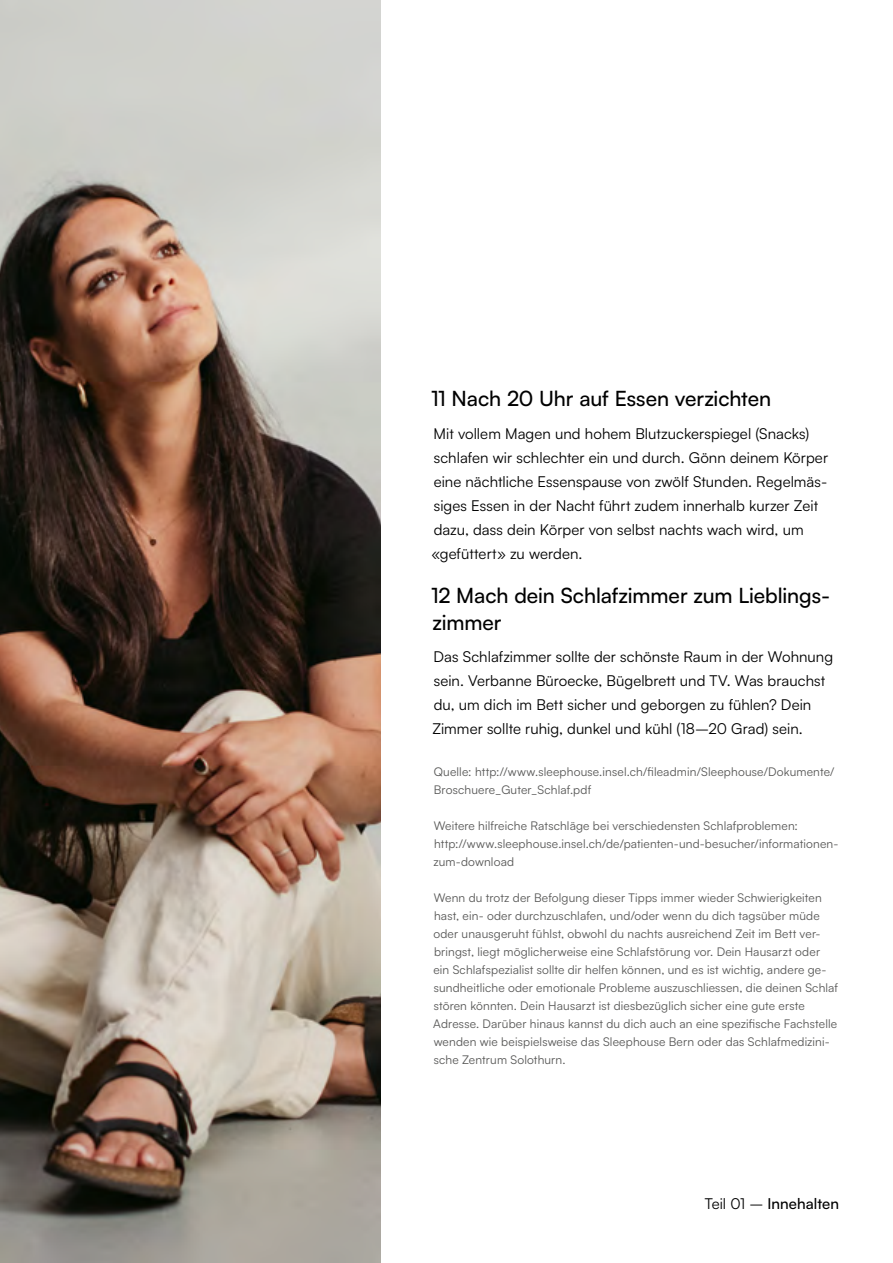
<style>
.page{position:relative;width:893px;height:1263px;background:#fff}
.page>*{position:absolute;margin:0;border:0;box-sizing:border-box;transform-origin:0 0}
.t1{font:500 21px/27px "Satoshi";letter-spacing:-.005em;color:#000}
.t2{font:15px/24px "Satoshi";letter-spacing:.005em;color:#000}
.t3{font:500 15px "Satoshi";letter-spacing:.005em;color:#000}
.t4{font:12px/18px "Satoshi";letter-spacing:.015em;color:#575756}
.s1{font-weight:400}
</style>
<div class="page">
<img style="left:0;top:0;width:381px;height:1263px">
<h1 class="t1" style="left:431px;top:384px;width:342px">11 Nach 20 Uhr auf Essen verzichten</h1>
<p class="t2" style="left:431px;top:421px;width:398px">Mit vollem Magen und hohem Blutzuckerspiegel (Snacks) schlafen wir schlechter ein und durch. Gönn deinem Körper eine nächtliche Essenspause von zwölf Stunden. Regelmäs&shy;siges Essen in der Nacht führt zudem innerhalb kurzer Zeit dazu, dass dein Körper von selbst nachts wach wird, um «gefüttert» zu werden.</p>
<h1 class="t1" style="left:431px;top:580px;width:401px">12 Mach dein Schlafzimmer zum Lieblings&shy;zimmer</h1>
<p class="t2" style="left:432px;top:644px;width:402px">Das Schlafzimmer sollte der schönste Raum in der Wohnung sein. Verbanne Büroecke, Bügelbrett und TV. Was brauchst du, um dich im Bett sicher und geborgen zu fühlen? Dein Zimmer sollte ruhig, dunkel und kühl (18–20 Grad) sein.</p>
<p class="t4" style="left:434px;top:762px;width:402px">Quelle: http://www.sleephouse.insel.ch/fileadmin/Sleephouse/Dokumente/<br>Broschuere_Guter_Schlaf.pdf</p>
<p class="t4" style="left:433px;top:816px;width:407px">Weitere hilfreiche Ratschläge bei verschiedensten Schlafproblemen: http://www.sleephouse.insel.ch/de/patienten-und-besucher/informationen&shy;zum-download</p>
<p class="t4" style="left:433px;top:888px;width:406px">Wenn du trotz der Befolgung dieser Tipps immer wieder Schwierigkeiten hast, ein- oder durchzuschlafen, und/oder wenn du dich tagsüber müde oder unausgeruht fühlst, obwohl du nachts ausreichend Zeit im Bett ver&shy;bringst, liegt möglicherweise eine Schlafstörung vor. Dein Hausarzt oder ein Schlafspezialist sollte dir helfen können, und es ist wichtig, andere ge&shy;sundheitliche oder emotionale Probleme auszuschliessen, die deinen Schlaf stören könnten. Dein Hausarzt ist diesbezüglich sicher eine gute erste Adresse. Darüber hinaus kannst du dich auch an eine spezifische Fachstelle wenden wie beispielsweise das Sleephouse Bern oder das Schlafmedizini&shy;sche Zentrum Solothurn.</p>
<p class="t3" style="left:705px;top:1193px;width:136px"><span class="s1">Teil 01 –</span> Innehalten</p>
</div>
